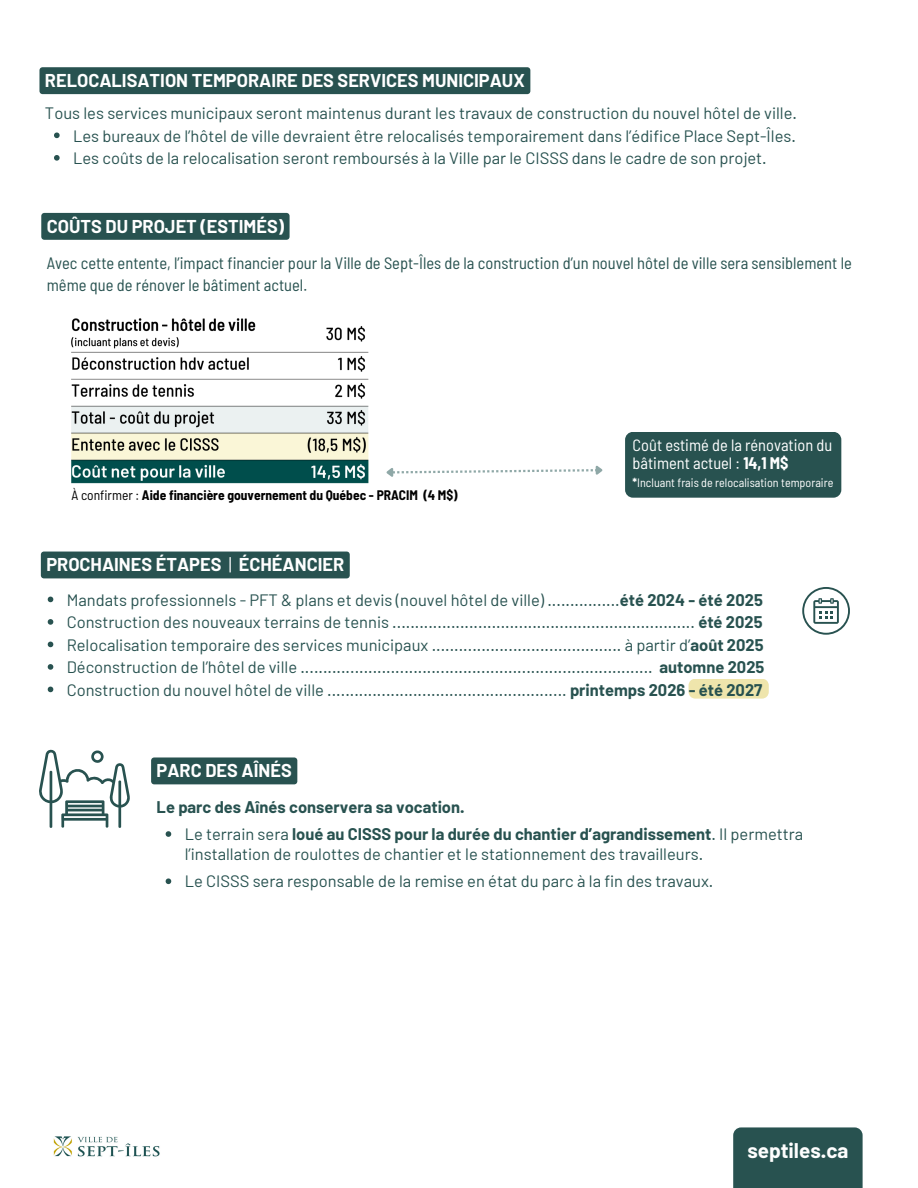
<style>
.page{position:relative;width:918px;height:1188px;background:#fff}
.page>*{position:absolute;margin:0;border:0;box-sizing:border-box;transform-origin:0 0}
.t1{font:700 20.7px "Barlow";color:#fefefe}
.t2{font:700 18.15px "Barlow";color:#fff}
.t3{font:16.5px/20.2px "Barlow";color:#285250}
.t4{font:semi-condensed 16.5px/22.5px "Barlow";color:#285250}
.t5{font:700 16.5px "Barlow";color:#285250}
.t6{font:semi-condensed 16.35px/18.1px "Barlow";color:#fff}
.t7{font:700 semi-condensed 13.5px "Barlow";color:#000}
.t8{font:semi-condensed 12.15px "Barlow";color:#fff}
.s1{font-weight:400}
.s2{font-weight:700}
</style>
<div class="page">
<div style="left:733px;top:1127px;width:130px;height:61px;background:#285250"></div>
<div style="left:625px;top:432px;width:216px;height:66px;background:#285250;border-radius:8px"></div>
<svg style="left:689px;top:679px;width:80px;height:20px;background:#efe6af"></svg>
<svg style="left:802px;top:587px;width:47px;height:47px"></svg>
<div style="left:41px;top:552px;width:309px;height:26px;background:#285250"></div>
<svg style="left:48px;top:597px;width:5px;height:5px"></svg>
<svg style="left:48px;top:619px;width:5px;height:6px"></svg>
<svg style="left:48px;top:642px;width:5px;height:5px"></svg>
<svg style="left:48px;top:664px;width:5px;height:6px"></svg>
<svg style="left:48px;top:687px;width:5px;height:5px"></svg>
<svg style="left:39px;top:749px;width:91px;height:79px"></svg>
<div style="left:151px;top:757px;width:146px;height:27px;background:#285250"></div>
<svg style="left:166px;top:831px;width:5px;height:6px"></svg>
<svg style="left:166px;top:878px;width:5px;height:6px"></svg>
<img style="left:71px;top:318px;width:298px;height:166px">
<svg style="left:386px;top:465px;width:217px;height:12px"></svg>
<div style="left:41px;top:213px;width:249px;height:27px;background:#285250"></div>
<img style="left:53px;top:1136px;width:107px;height:21px">
<svg style="left:54px;top:133px;width:6px;height:5px"></svg>
<svg style="left:54px;top:155px;width:6px;height:6px"></svg>
<div style="left:39px;top:67px;width:491px;height:27px;background:#285250"></div>
<p class="t2" style="left:45px;top:69px;width:481px">RELOCALISATION TEMPORAIRE DES SERVICES MUNICIPAUX</p>
<h4 class="t3" style="left:45px;top:102px;width:754px">Tous les services municipaux seront maintenus durant les travaux de construction du nouvel hôtel de ville.</h4>
<p class="t3" style="left:73px;top:125px;width:724px">Les bureaux de l’hôtel de ville devraient être relocalisés temporairement dans l’édifice Place Sept-Îles.</p>
<p class="t3" style="left:73px;top:147px;width:695px">Les coûts de la relocalisation seront remboursés à la Ville par le CISSS dans le cadre de son projet.</p>
<p class="t2" style="left:47px;top:214px;width:239px">COÛTS DU PROJET (ESTIMÉS)</p>
<p class="t4" style="left:47px;top:251px;width:807px">Avec cette entente, l’impact financier pour la Ville de Sept-Îles de la construction d’un nouvel hôtel de ville sera sensiblement le même que de rénover le bâtiment actuel.</p>
<p class="t7" style="left:71px;top:487px;width:388px"><span class="s1">À confirmer :</span> Aide financière gouvernement du Québec - PRACIM (4 M$)</p>
<p class="t6" style="left:633px;top:435px;width:201px">Coût estimé de la rénovation du bâtiment actuel : <span class="s2">14,1 M$</span></p>
<p class="t8" style="left:633px;top:475px;width:202px"><span class="s2">*</span>Incluant frais de relocalisation temporaire</p>
<h5 class="t2" style="left:46px;top:553px;width:299px">PROCHAINES ÉTAPES <span class="s1">|</span> ÉCHÉANCIER</h5>
<p class="t3" style="left:67px;top:589px;width:698px">Mandats professionnels - PFT &amp; plans et devis (nouvel hôtel de ville) ................<span class="s2">été 2024 - été 2025</span></p>
<h2 class="t3" style="left:67px;top:611px;width:697px">Construction des nouveaux terrains de tennis ................................................................... <span class="s2">été 2025</span></h2>
<h5 class="t3" style="left:67px;top:634px;width:698px">Relocalisation temporaire des services municipaux .......................................... à partir d’<span class="s2">août 2025</span></h5>
<p class="t3" style="left:67px;top:656px;width:699px">Déconstruction de l’hôtel de ville .............................................................................. <span class="s2">automne 2025</span></p>
<p class="t3" style="left:67px;top:679px;width:697px">Construction du nouvel hôtel de ville ..................................................... <span class="s2">printemps 2026 - été 2027</span></p>
<h5 class="t2" style="left:157px;top:759px;width:137px">PARC DES AÎNÉS</h5>
<h3 class="t5" style="left:157px;top:797px;width:309px">Le parc des Aînés conservera sa vocation.</h3>
<p class="t3" style="left:185px;top:823px;width:620px">Le terrain sera <span class="s2">loué au CISSS pour la durée du chantier d’agrandissement</span>. Il permettra l’installation de roulottes de chantier et le stationnement des travailleurs.</p>
<p class="t3" style="left:185px;top:871px;width:530px">Le CISSS sera responsable de la remise en état du parc à la fin des travaux.</p>
<h2 class="t1" style="left:747px;top:1137px;width:103px">septiles.ca</h2>
</div>
